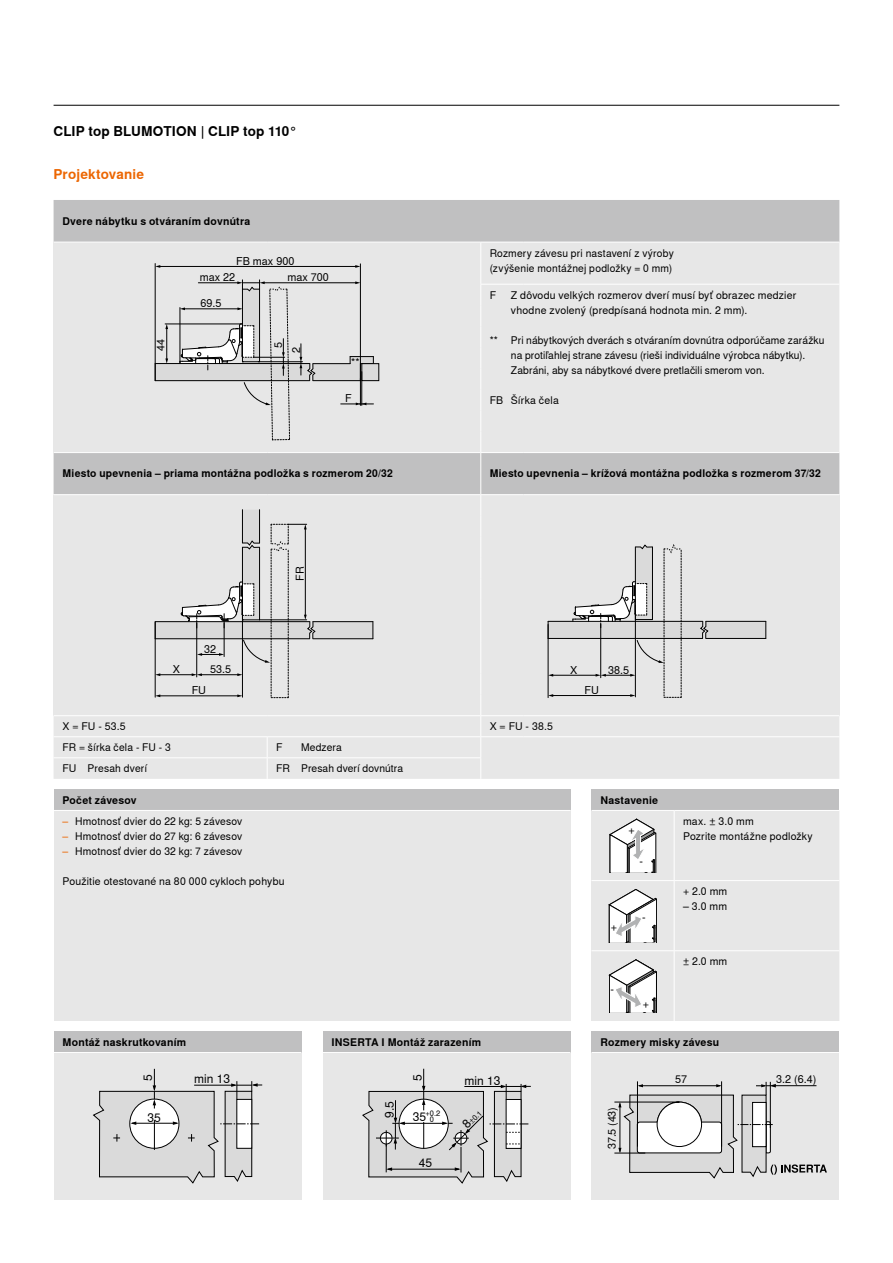
<style>
.page{position:relative;width:893px;height:1263px;background:#fff}
.page>*{position:absolute;margin:0;border:0;box-sizing:border-box;transform-origin:0 0}
._09_Tech_Head_Black_Bold_Right{font:700 13.5px "Nimbus Sans Global";letter-spacing:.01em;color:#000}
._09_Tech_Subhead_Orange_Bold{font:700 13.5px "Nimbus Sans Global";letter-spacing:.01em;color:#ec6602}
.t1{font:12px "Nimbus Sans Global";color:#000}
.t2{font:10.8px/17.7px "Nimbus Sans Global";color:#000;text-align:center}
._07_Table_Copy_Black_Regular_Left{font:10.5px/15px "Nimbus Sans Global";letter-spacing:.015em;color:#000}
._07_Table_Copy_Black_Regular_Left-2{font:700 10.5px "Nimbus Sans Global";letter-spacing:.02em;color:#000}
.TABLE_07_Head_Black_Bold_left{font:700 10.5px "Nimbus Sans Global";letter-spacing:.02em;color:#000}
.TABLE_07_Copy_Black_left{font:10.5px "Nimbus Sans Global";letter-spacing:.02em;color:#000}
._07_Table_Head_Black_Bold_Left{font:700 10.5px "Nimbus Sans Global";letter-spacing:.02em;color:#000}
.t3{font:7.5px/6px "Nimbus Sans Global";color:#000}
.s1{color:#ec6602}
.s2{font-size:12px}
</style>
<div class="page">
<div style="left:54px;top:1052px;width:247px;height:148px;background:#e7e7e7"></div>
<svg style="left:93px;top:1069px;width:169px;height:115px"></svg>
<div style="left:323px;top:1052px;width:247px;height:148px;background:#e7e7e7"></div>
<svg style="left:362px;top:1069px;width:169px;height:115px"></svg>
<div style="left:591px;top:1052px;width:248px;height:148px;background:#e7e7e7"></div>
<svg style="left:614px;top:1081px;width:213px;height:98px"></svg>
<div style="left:591px;top:881px;width:83px;height:70px;background:#e7e7e7"></div>
<svg style="left:609px;top:889px;width:48px;height:53px;background:#d6d6d6"></svg>
<div style="left:591px;top:951px;width:83px;height:70px;background:#e7e7e7"></div>
<svg style="left:609px;top:959px;width:48px;height:53px"></svg>
<div style="left:591px;top:810px;width:83px;height:71px;background:#e7e7e7"></div>
<svg style="left:610px;top:819px;width:46px;height:54px;background:#d6d6d6"></svg>
<div style="left:54px;top:789px;width:516px;height:21px;background:#c0c0c1"></div>
<div style="left:54px;top:810px;width:516px;height:211px;background:#e7e7e7"></div>
<hr style="left:54px;top:810px;width:516px;height:1px;background:#fff">
<div style="left:591px;top:789px;width:248px;height:21px;background:#c0c0c1"></div>
<div style="left:675px;top:811px;width:164px;height:210px;background:#e7e7e7"></div>
<hr style="left:591px;top:810px;width:83px;height:1px;background:#fff">
<hr style="left:591px;top:880px;width:83px;height:1px;background:#fff">
<hr style="left:674px;top:880px;width:165px;height:1px;background:#fff">
<hr style="left:591px;top:950px;width:83px;height:1px;background:#fff">
<hr style="left:674px;top:950px;width:165px;height:1px;background:#fff">
<div style="left:54px;top:1031px;width:247px;height:21px;background:#c0c0c1"></div>
<hr style="left:54px;top:1052px;width:247px;height:1px;background:#fff">
<div style="left:323px;top:1031px;width:247px;height:21px;background:#c0c0c1"></div>
<hr style="left:323px;top:1052px;width:247px;height:1px;background:#fff">
<div style="left:591px;top:1031px;width:248px;height:21px;background:#c0c0c1"></div>
<hr style="left:591px;top:1052px;width:248px;height:1px;background:#fff">
<div style="left:54px;top:200px;width:785px;height:42px;background:#c0c0c1"></div>
<svg style="left:54px;top:243px;width:785px;height:536px;background:#e1e1e1"></svg>
<hr style="left:480px;top:453px;width:1px;height:41px;background:#fff">
<svg style="left:480px;top:495px;width:1px;height:147px"></svg>
<hr style="left:480px;top:642px;width:1px;height:32px;background:#fff">
<hr style="left:481px;top:494px;width:42px;height:1px;background:#fff">
<hr style="left:523px;top:494px;width:316px;height:1px;background:#fff">
<hr style="left:481px;top:452px;width:42px;height:1px;background:#fff">
<hr style="left:523px;top:452px;width:316px;height:1px;background:#fff">
<hr style="left:54px;top:452px;width:213px;height:1px;background:#fff">
<hr style="left:267px;top:452px;width:214px;height:1px;background:#fff">
<hr style="left:54px;top:715px;width:213px;height:1px;background:#fff">
<hr style="left:267px;top:715px;width:214px;height:1px;background:#fff">
<hr style="left:54px;top:494px;width:213px;height:1px;background:#fff">
<hr style="left:267px;top:494px;width:214px;height:1px;background:#fff">
<svg style="left:480px;top:674px;width:1px;height:105px"></svg>
<hr style="left:480px;top:242px;width:1px;height:42px;background:#fff">
<svg style="left:480px;top:285px;width:1px;height:167px"></svg>
<hr style="left:54px;top:736px;width:213px;height:1px;background:#fff">
<hr style="left:267px;top:736px;width:214px;height:1px;background:#fff">
<hr style="left:480px;top:284px;width:43px;height:1px;background:#fff">
<hr style="left:523px;top:284px;width:316px;height:1px;background:#fff">
<hr style="left:54px;top:757px;width:213px;height:1px;background:#fff">
<hr style="left:267px;top:757px;width:214px;height:1px;background:#fff">
<svg style="left:267px;top:737px;width:1px;height:42px"></svg>
<hr style="left:481px;top:715px;width:42px;height:1px;background:#fff">
<hr style="left:523px;top:715px;width:316px;height:1px;background:#fff">
<hr style="left:481px;top:736px;width:42px;height:1px;background:#fff">
<hr style="left:523px;top:736px;width:316px;height:1px;background:#fff">
<hr style="left:54px;top:105px;width:785px;height:1px;background:#000">
<p class="_09_Tech_Head_Black_Bold_Right" style="left:54px;top:124px;width:245px">CLIP top BLUMOTION | CLIP top 110°</p>
<p class="_09_Tech_Subhead_Orange_Bold" style="left:54px;top:166px;width:92px">Projektovanie</p>
<p class="_07_Table_Head_Black_Bold_Left" style="left:63px;top:215px;width:189px">Dvere nábytku s otváraním dovnútra</p>
<p class="t2" style="left:287px;top:253px;width:43px;line-height:16px;text-align:left;text-indent:-51px">FB max 900<br>max 700</p>
<p class="t2" style="left:200px;top:268px;width:37px">max 22</p>
<p class="t2" style="left:152px;top:351px;width:14px;rotate:-90deg">44</p>
<p class="t2" style="left:201px;top:294px;width:23px">69.5</p>
<p class="t2" style="left:270px;top:353px;width:13px;rotate:-90deg">5<br>2</p>
<p class="t2" style="left:351px;top:354px;width:10px">**</p>
<p class="t2" style="left:345px;top:390px;width:8px">F</p>
<p class="_07_Table_Copy_Black_Regular_Left" style="left:490px;top:245px;width:186px">Rozmery závesu pri nastavení z výroby (zvýšenie montážnej podložky = 0 mm)</p>
<p class="_07_Table_Copy_Black_Regular_Left" style="left:490px;top:287px;width:8px">F</p>
<p class="_07_Table_Copy_Black_Regular_Left" style="left:511px;top:287px;width:287px">Z dôvodu velkých rozmerov dverí musí byť obrazec medzier vhodne zvolený (predpísaná hodnota min. 2 mm).</p>
<p class="_07_Table_Copy_Black_Regular_Left" style="left:511px;top:332px;width:315px;text-indent:-21px">** Pri nábytkových dverách s otváraním dovnútra odporúčame zarážku na protiľahlej strane závesu (rieši individuálne výrobca nábytku).<br>Zabráni, aby sa nábytkové dvere pretlačili smerom von.</p>
<p class="_07_Table_Copy_Black_Regular_Left" style="left:490px;top:392px;width:71px">FB Šírka čela</p>
<p class="_07_Table_Copy_Black_Regular_Left-2" style="left:63px;top:468px;width:332px">Miesto upevnenia – priama montážna podložka s rozmerom 20/32</p>
<p class="_07_Table_Copy_Black_Regular_Left-2" style="left:490px;top:468px;width:333px">Miesto upevnenia – krížová montážna podložka s rozmerom 37/32</p>
<p class="t2" style="left:291px;top:581px;width:16px;rotate:-90deg">FR</p>
<p class="t2" style="left:204px;top:641px;width:14px">32</p>
<p class="t2" style="left:173px;top:661px;width:9px">X</p>
<p class="t2" style="left:210px;top:661px;width:23px">53.5</p>
<p class="t2" style="left:192px;top:681px;width:16px">FU</p>
<p class="_07_Table_Copy_Black_Regular_Left" style="left:63px;top:719px;width:65px">X = FU - 53.5</p>
<p class="_07_Table_Copy_Black_Regular_Left" style="left:490px;top:719px;width:65px">X = FU - 38.5</p>
<p class="_07_Table_Copy_Black_Regular_Left" style="left:276px;top:740px;width:8px">F</p>
<p class="_07_Table_Copy_Black_Regular_Left" style="left:63px;top:761px;width:16px">FU</p>
<p class="_07_Table_Copy_Black_Regular_Left" style="left:276px;top:761px;width:15px">FR</p>
<p class="_07_Table_Copy_Black_Regular_Left" style="left:63px;top:740px;width:110px">FR = šírka čela - FU - 3</p>
<p class="_07_Table_Copy_Black_Regular_Left" style="left:301px;top:740px;width:42px">Medzera</p>
<p class="_07_Table_Copy_Black_Regular_Left" style="left:301px;top:761px;width:103px">Presah dverí dovnútra</p>
<p class="_07_Table_Copy_Black_Regular_Left" style="left:88px;top:761px;width:61px">Presah dverí</p>
<p class="t2" style="left:570px;top:661px;width:9px">X</p>
<p class="t2" style="left:585px;top:681px;width:16px">FU</p>
<p class="t2" style="left:608px;top:661px;width:23px">38.5</p>
<p class="_07_Table_Copy_Black_Regular_Left-2" style="left:63px;top:794px;width:76px">Počet závesov</p>
<p class="_07_Table_Copy_Black_Regular_Left-2" style="left:600px;top:794px;width:59px">Nastavenie</p>
<p class="_07_Table_Copy_Black_Regular_Left" style="left:63px;top:814px;width:181px"><span class="s1">–</span> Hmotnosť dvier do 22 kg: 5 závesov</p>
<p class="_07_Table_Copy_Black_Regular_Left" style="left:63px;top:829px;width:181px"><span class="s1">–</span> Hmotnosť dvier do 27 kg: 6 závesov</p>
<p class="_07_Table_Copy_Black_Regular_Left" style="left:63px;top:844px;width:181px"><span class="s1">–</span> Hmotnosť dvier do 32 kg: 7 závesov</p>
<p class="_07_Table_Copy_Black_Regular_Left" style="left:63px;top:874px;width:224px">Použitie otestované na 80 000 cykloch pohybu</p>
<p class="t2" style="left:628px;top:822px;width:8px">+</p>
<p class="t2" style="left:639px;top:852px;width:5px">-</p>
<p class="t2" style="left:611px;top:918px;width:8px">+</p>
<p class="t2" style="left:642px;top:908px;width:5px">-</p>
<p class="t2" style="left:610px;top:980px;width:5px">-</p>
<p class="t2" style="left:643px;top:995px;width:8px">+</p>
<p class="TABLE_07_Copy_Black_left" style="left:683px;top:815px;width:72px">max. ± 3.0 mm</p>
<p class="TABLE_07_Copy_Black_left" style="left:683px;top:830px;width:131px">Pozrite montážne podložky</p>
<p class="TABLE_07_Copy_Black_left" style="left:683px;top:885px;width:46px">+ 2.0 mm</p>
<p class="TABLE_07_Copy_Black_left" style="left:683px;top:900px;width:46px">– 3.0 mm</p>
<p class="TABLE_07_Copy_Black_left" style="left:683px;top:955px;width:46px">± 2.0 mm</p>
<p class="TABLE_07_Head_Black_Bold_left" style="left:63px;top:1036px;width:125px">Montáž naskrutkovaním</p>
<p class="TABLE_07_Head_Black_Bold_left" style="left:331px;top:1036px;width:151px">INSERTA I Montáž zarazením</p>
<p class="TABLE_07_Head_Black_Bold_left" style="left:600px;top:1036px;width:120px">Rozmery misky závesu</p>
<p class="t1" style="left:141px;top:1081px;width:8px;rotate:-90deg">5</p>
<p class="t1" style="left:194px;top:1072px;width:38px">min 13</p>
<p class="t1" style="left:411px;top:1081px;width:8px;rotate:-90deg">5</p>
<p class="t1" style="left:383px;top:1118px;width:18px;rotate:-90deg">9.5</p>
<p class="t3" style="left:430px;top:1110px;width:12px;text-indent:-17px"><span class="s2">35</span>+0.2<br>0</p>
<p class="t1" style="left:148px;top:1110px;width:15px">35</p>
<p class="t1" style="left:464px;top:1073px;width:38px">min 13</p>
<p class="t3" style="left:464px;top:1125px;width:23px;rotate:-45deg"><span class="s2">8</span>±0.1</p>
<p class="t2" style="left:602px;top:1149px;width:44px;rotate:-90deg">37.5 (43)</p>
<p class="t2" style="left:675px;top:1070px;width:14px">57</p>
<p class="t2" style="left:776px;top:1070px;width:42px">3.2 (6.4)</p>
<p class="t1" style="left:419px;top:1156px;width:15px">45</p>
</div>
